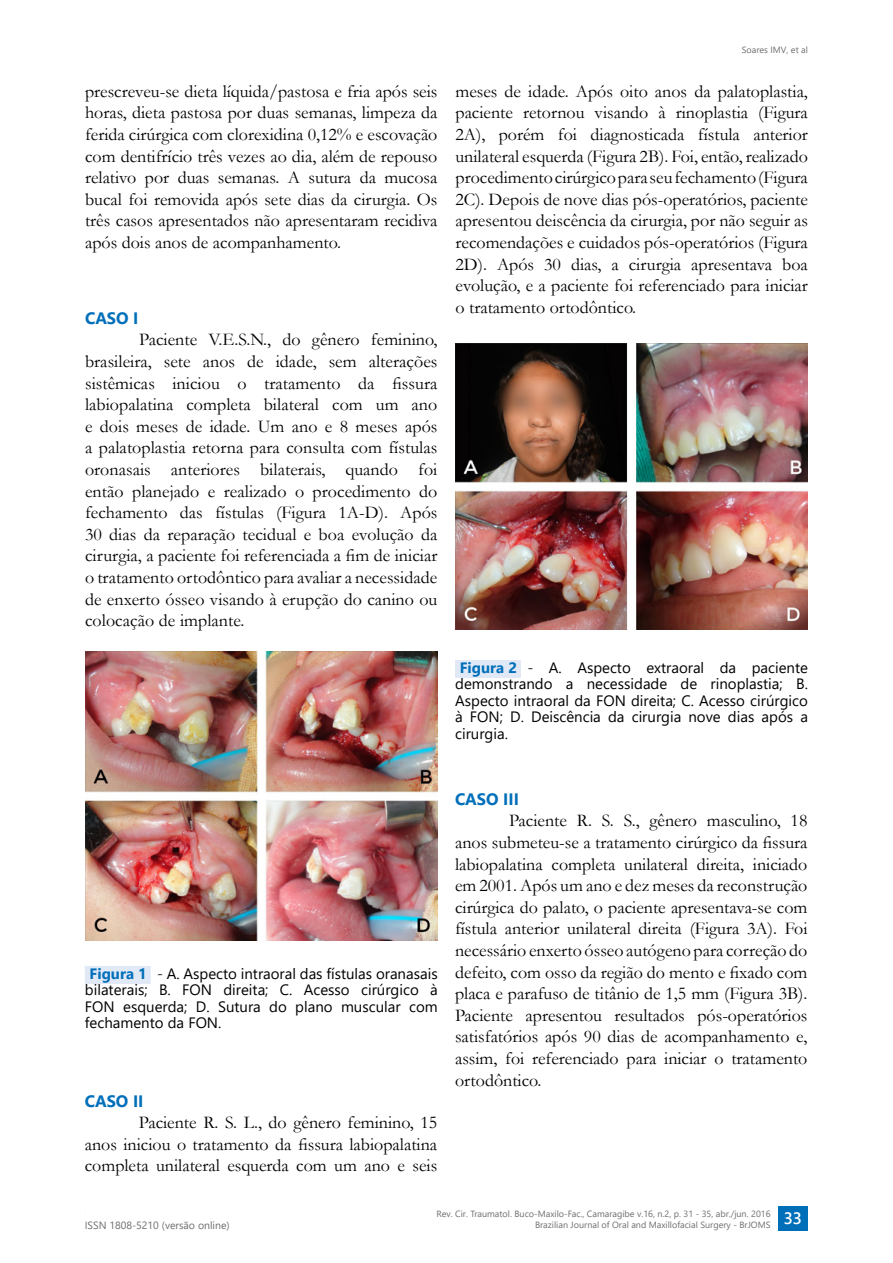
<style>
.page{position:relative;width:893px;height:1263px;background:#fff}
.page>*{position:absolute;margin:0;border:0;box-sizing:border-box;transform-origin:0 0}
.t1{font:18px/21.6px "Garamond";color:#000;text-align:justify}
.t2{font:700 16.5px "Segoe UI";color:#006fba}
.t3{font:600 16.5px "Segoe UI";color:#fff}
.t4{font:15px/16.5px "Segoe UI";color:#000;text-align:justify}
.t5{font:700 15px "Segoe UI";color:#006fba}
.t6{font:10.5px "Segoe UI";color:#6d6e71}
.t7{font:9px/10.8px "Segoe UI";color:#6d6e71;text-align:right}
.s1{font-weight:300}
</style>
<div class="page">
<div style="left:778px;top:1206px;width:29px;height:25px;background:#006fba"></div>
<img style="left:85px;top:651px;width:352px;height:289px">
<div style="left:85px;top:966px;width:66px;height:18px;background:#e1e8f6"></div>
<div style="left:455px;top:660px;width:66px;height:18px;background:#e1e8f6"></div>
<img style="left:455px;top:344px;width:353px;height:285px">
<p class="t1" style="left:85px;top:80px;width:354px">prescreveu-se dieta líquida/pastosa e fria após seis horas, dieta pastosa por duas semanas, limpeza da ferida cirúrgica com clorexidina 0,12% e escovação com dentifrício três vezes ao dia, além de repouso relativo por duas semanas. A sutura da mucosa bucal foi removida após sete dias da cirurgia. Os três casos apresentados não apresentaram recidiva após dois anos de acompanhamento.</p>
<p class="t2" style="left:85px;top:305px;width:55px">CASO I</p>
<p class="t1" style="left:85px;top:328px;width:354px;text-indent:54px">Paciente V.E.S.N., do gênero feminino, brasileira, sete anos de idade, sem alterações sistêmicas iniciou o tratamento da fissura labiopalatina completa bilateral com um ano e dois meses de idade. Um ano e 8 meses após a palatoplastia retorna para consulta com fístulas oronasais anteriores bilaterais, quando foi então planejado e realizado o procedimento do fechamento das fístulas (Figura 1A-D). Após 30 dias da reparação tecidual e boa evolução da cirurgia, a paciente foi referenciada a fim de iniciar o tratamento ortodôntico para avaliar a necessidade de enxerto ósseo visando à erupção do canino ou colocação de implante.</p>
<p class="t7" style="left:742px;top:45px;width:68px">Soares IMV, et al</p>
<p class="t1" style="left:455px;top:80px;width:354px">meses de idade. Após oito anos da palatoplastia, paciente retornou visando à rinoplastia (Figura 2A), porém foi diagnosticada fístula anterior unilateral esquerda (Figura 2B). Foi, então, realizado procedimento cirúrgico para seu fechamento (Figura 2C). Depois de nove dias pós-operatórios, paciente apresentou deiscência da cirurgia, por não seguir as recomendações e cuidados pós-operatórios (Figura 2D). Após 30 dias, a cirurgia apresentava boa evolução, e a paciente foi referenciado para iniciar o tratamento ortodôntico.</p>
<p class="t4" style="left:455px;top:659px;width:354px;text-indent:72px"><span class="s1">-</span> A. Aspecto extraoral da paciente demonstrando a necessidade de rinoplastia; B.<br>Aspecto intraoral da FON direita; C. Acesso cirúrgico à FON; D. Deiscência da cirurgia nove dias após a cirurgia.</p>
<p class="t5" style="left:460px;top:655px;width:59px">Figura 2</p>
<p class="t4" style="left:85px;top:965px;width:354px;text-indent:72px"><span class="s1">-</span> A. Aspecto intraoral das fístulas oranasais bilaterais; B. FON direita; C. Acesso cirúrgico à FON esquerda; D. Sutura do plano muscular com fechamento da FON.</p>
<p class="t5" style="left:90px;top:961px;width:59px">Figura 1</p>
<p class="t2" style="left:85px;top:1088px;width:60px">CASO II</p>
<p class="t1" style="left:85px;top:1111px;width:354px;text-indent:54px">Paciente R. S. L., do gênero feminino, 15 anos iniciou o tratamento da fissura labiopalatina completa unilateral esquerda com um ano e seis</p>
<p class="t2" style="left:455px;top:786px;width:65px">CASO III</p>
<p class="t1" style="left:455px;top:809px;width:354px;text-indent:54px">Paciente R. S. S., gênero masculino, 18 anos submeteu-se a tratamento cirúrgico da fissura labiopalatina completa unilateral direita, iniciado em 2001. Após um ano e dez meses da reconstrução cirúrgica do palato, o paciente apresentava-se com fístula anterior unilateral direita (Figura 3A). Foi necessário enxerto ósseo autógeno para correção do defeito, com osso da região do mento e fixado com placa e parafuso de titânio de 1,5 mm (Figura 3B).<br>Paciente apresentou resultados pós-operatórios satisfatórios após 90 dias de acompanhamento e, assim, foi referenciado para iniciar o tratamento ortodôntico.</p>
<p class="t6" style="left:85px;top:1217px;width:146px">ISSN 1808-5210 (versão online)</p>
<p class="t7" style="left:437px;top:1208px;width:335px">Rev. Cir. Traumatol. Buco-Maxilo-Fac., Camaragibe v.16, n.2, p. 31 - 35, abr./jun. 2016<br>Brazilian Journal of Oral and Maxillofacial Surgery - BrJOMS</p>
<p class="t3" style="left:784px;top:1205px;width:20px">33</p>
</div>
